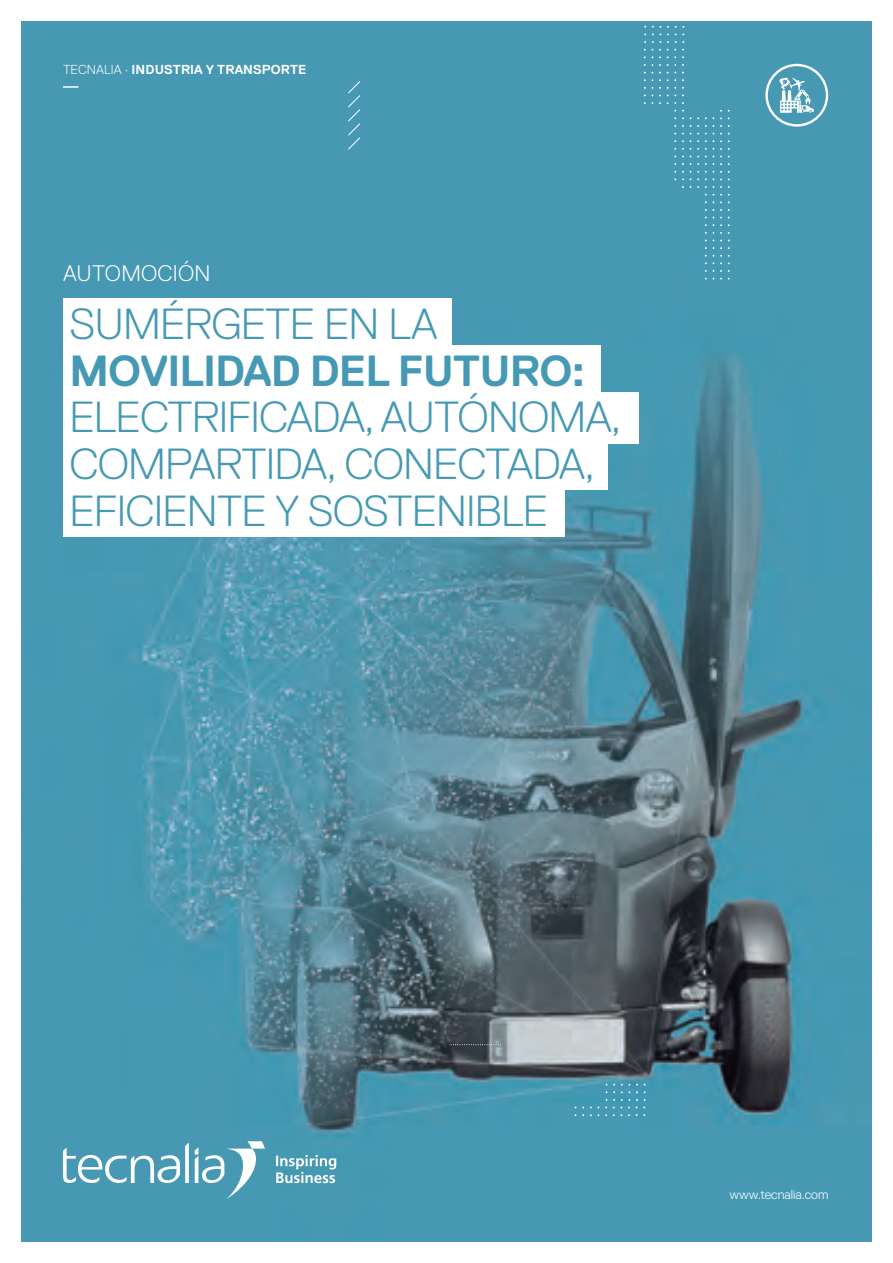
<style>
.page{position:relative;width:893px;height:1263px;background:#fff}
.page>*{position:absolute;margin:0;border:0;box-sizing:border-box;transform-origin:0 0}
.t1{font:300 43.5px/46.5px "Replica Std";letter-spacing:-.02em;color:#4699b4}
.t2{font:300 22.5px "Replica Std";letter-spacing:.01em;color:#fff}
.t3{font:700 13.05px "Replica Std";letter-spacing:.01em;color:#fff}
.t4{font:300 13.05px "Replica Std";color:#fff}
.s1{font-weight:300}
.s2{font-weight:700}
</style>
<div class="page">
<img style="left:21px;top:21px;width:851px;height:1220px">
<svg style="left:195px;top:1141px;width:70px;height:58px"></svg>
<svg style="left:63px;top:1143px;width:126px;height:40px"></svg>
<svg style="left:276px;top:1155px;width:60px;height:28px"></svg>
<svg style="left:348px;top:81px;width:13px;height:69px"></svg>
<svg style="left:48px;top:883px;width:10px;height:2px"></svg>
<svg style="left:450px;top:1044px;width:52px;height:1px"></svg>
<div style="left:63px;top:345px;width:537px;height:51px;background:#fff"></div>
<div style="left:63px;top:393px;width:576px;height:51px;background:#fff"></div>
<div style="left:63px;top:438px;width:544px;height:51px;background:#fff"></div>
<div style="left:63px;top:485px;width:502px;height:51px;background:#fff"></div>
<svg style="left:63px;top:86px;width:15px;height:2px"></svg>
<div style="left:63px;top:298px;width:388px;height:51px;background:#fff"></div>
<div style="left:765px;top:64px;width:63px;height:63px;border:2px solid #fff;border-radius:50%"></div>
<svg style="left:779px;top:78px;width:35px;height:35px"></svg>
<p class="t3" style="left:63px;top:62px;width:245px"><span class="s1">TECNALIA ·</span> INDUSTRIA Y TRANSPORTE</p>
<p class="t2" style="left:63px;top:260px;width:149px">AUTOMOCIÓN</p>
<p class="t1" style="left:70px;top:301px;width:553px">SUMÉRGETE EN LA<br><span class="s2">MOVILIDAD DEL FUTURO:<br></span>ELECTRIFICADA, AUTÓNOMA,<br>COMPARTIDA, CONECTADA,<br>EFICIENTE Y SOSTENIBLE</p>
<p class="t4" style="left:729px;top:1187px;width:101px">www.tecnalia.com</p>
</div>
